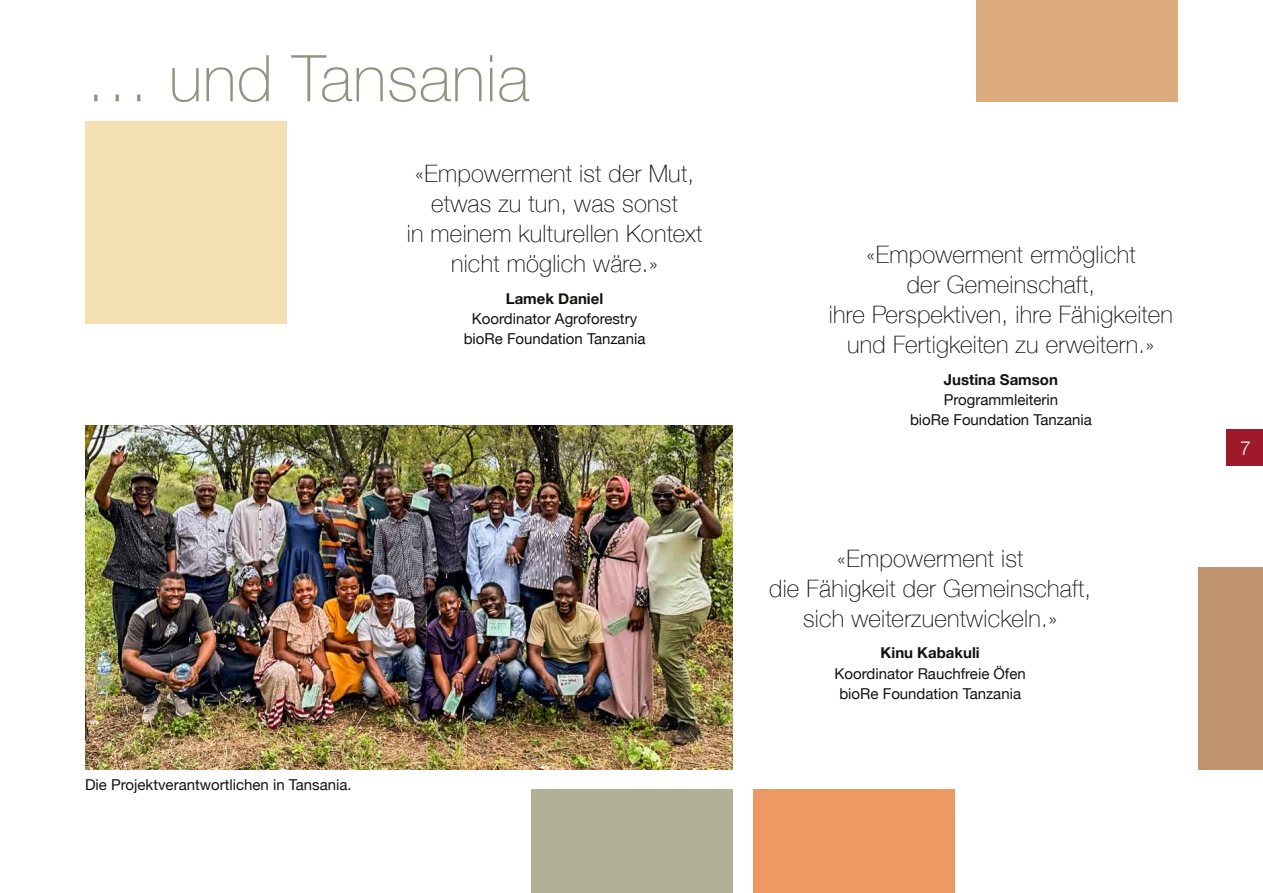
<style>
.page{position:relative;width:1263px;height:893px;background:#fff}
.page>*{position:absolute;margin:0;border:0;box-sizing:border-box;transform-origin:0 0}
.t1{font:100 64.5px "Helvetica Neue";letter-spacing:.01em;color:#8e957e}
.t2{font:100 24px/30px "Helvetica Neue";letter-spacing:.01em;color:#12120d;text-align:center}
.t3{font:300 19.5px "Helvetica Neue";color:#fff}
.t4{font:15px/20.2px "Helvetica Neue";color:#12120d;text-align:center}
.t5{font:700 15px "Helvetica Neue";color:#12120d}
</style>
<div class="page">
<div style="left:1227px;top:430px;width:36px;height:36px;background:#9e1929"></div>
<div style="left:531px;top:790px;width:201px;height:103px;background:#b2b198"></div>
<div style="left:753px;top:790px;width:202px;height:103px;background:#ec9963"></div>
<div style="left:1198px;top:567px;width:65px;height:203px;background:#bf946e"></div>
<div style="left:976px;top:0;width:202px;height:101px;background:#dcac7e"></div>
<div style="left:85px;top:121px;width:202px;height:203px;background:#f5e0b4"></div>
<img style="left:85px;top:425px;width:647px;height:345px">
<h1 class="t1" style="left:85px;top:29px;width:446px">… und Tansania</h1>
<p class="t2" style="left:407px;top:158px;width:297px">«Empowerment ist der Mut, etwas zu tun, was sonst<br>in meinem kulturellen Kontext nicht möglich wäre.»</p>
<p class="t5" style="left:506px;top:286px;width:99px">Lamek Daniel</p>
<p class="t4" style="left:464px;top:309px;width:183px">Koordinator Agroforestry bioRe Foundation Tanzania</p>
<p class="t4" style="left:85px;top:775px;width:268px">Die Projektverantwortlichen in Tansania.</p>
<p class="t2" style="left:829px;top:239px;width:345px">«Empowerment ermöglicht<br>der Gemeinschaft,<br>ihre Perspektiven, ihre Fähigkeiten und Fertigkeiten zu erweitern.»</p>
<p class="t5" style="left:944px;top:367px;width:116px">Justina Samson</p>
<p class="t4" style="left:910px;top:390px;width:183px">Programmleiterin<br>bioRe Foundation Tanzania</p>
<p class="t2" style="left:769px;top:542px;width:324px">«Empowerment ist<br>die Fähigkeit der Gemeinschaft, sich weiterzuentwickeln.»</p>
<p class="t5" style="left:881px;top:641px;width:101px">Kinu Kabakuli</p>
<p class="t4" style="left:835px;top:664px;width:193px">Koordinator Rauchfreie Öfen bioRe Foundation Tanzania</p>
<p class="t3" style="left:1240px;top:432px;width:12px">7</p>
</div>
